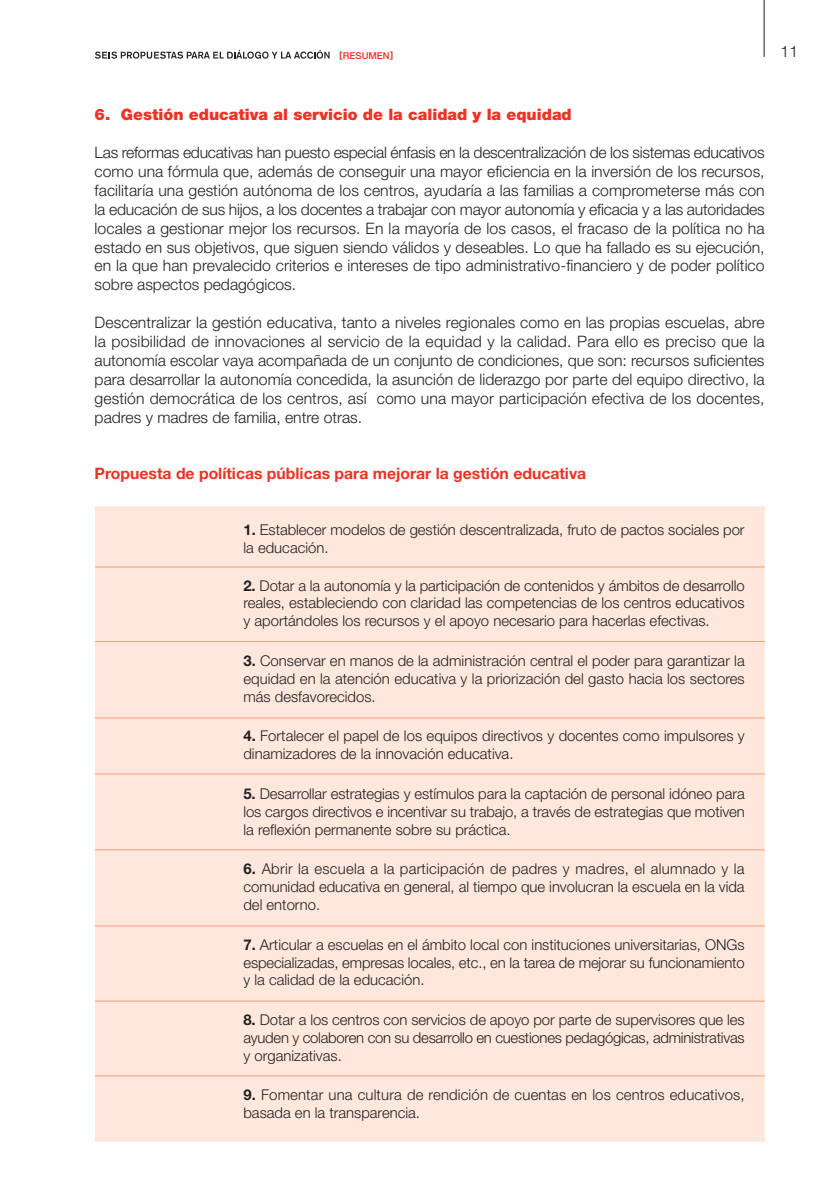
<style>
.page{position:relative;width:832px;height:1190px;background:#fff}
.page>*{position:absolute;margin:0;border:0;box-sizing:border-box;transform-origin:0 0}
.t1{font:300 15.75px/18.9px "Helvetica Neue";color:#231f20;text-align:justify}
.t2{font:700 15.75px "Helvetica Neue";color:#ee3224}
.t3{font:900 15.75px "Helvetica Neue";color:#ee3224}
.t4{font:300 14.88px/17.8px "Helvetica Neue";color:#231f20;text-align:justify}
.t5{font:500 9.45px "Helvetica Neue";color:#ee3224}
.s1{font-family:"DIN";font-weight:700}
.s2{font-weight:700}
</style>
<div class="page">
<div style="left:95px;top:506px;width:670px;height:635px;background:#fee8dd"></div>
<hr style="left:95px;top:567px;width:670px;height:1px;background:#f79b7b">
<svg style="left:95px;top:50px;width:235px;height:9px"></svg>
<hr style="left:764px;top:0;width:1px;height:57px;background:#231f20">
<hr style="left:95px;top:718px;width:670px;height:1px;background:#f79b7b">
<hr style="left:95px;top:774px;width:670px;height:1px;background:#f79b7b">
<hr style="left:95px;top:849px;width:670px;height:1px;background:#f79b7b">
<hr style="left:95px;top:1075px;width:670px;height:1px;background:#f79b7b">
<hr style="left:95px;top:641px;width:670px;height:1px;background:#f79b7b">
<hr style="left:95px;top:1001px;width:670px;height:1px;background:#f79b7b">
<hr style="left:95px;top:925px;width:670px;height:1px;background:#f79b7b">
<p class="t5" style="left:339px;top:52px;width:56px"><span class="s1">[</span>RESUMEN<span class="s1">]</span></p>
<p class="t1" style="left:781px;top:43px;width:19px">11</p>
<p class="t3" style="left:95px;top:109px;width:479px">6. Gestión educativa al servicio de la calidad y la equidad</p>
<p class="t1" style="left:95px;top:144px;width:672px">Las reformas educativas han puesto especial énfasis en la descentralización de los sistemas educativos como una fórmula que, además de conseguir una mayor eficiencia en la inversión de los recursos, facilitaría una gestión autónoma de los centros, ayudaría a las familias a comprometerse más con la educación de sus hijos, a los docentes a trabajar con mayor autonomía y eficacia y a las autoridades locales a gestionar mejor los recursos. En la mayoría de los casos, el fracaso de la política no ha estado en sus objetivos, que siguen siendo válidos y deseables. Lo que ha fallado es su ejecución, en la que han prevalecido criterios e intereses de tipo administrativo-financiero y de poder político sobre aspectos pedagógicos.</p>
<p class="t1" style="left:95px;top:314px;width:672px">Descentralizar la gestión educativa, tanto a niveles regionales como en las propias escuelas, abre la posibilidad de innovaciones al servicio de la equidad y la calidad. Para ello es preciso que la autonomía escolar vaya acompañada de un conjunto de condiciones, que son: recursos suficientes para desarrollar la autonomía concedida, la asunción de liderazgo por parte del equipo directivo, la gestión democrática de los centros, así como una mayor participación efectiva de los docentes, padres y madres de familia, entre otras.</p>
<p class="t2" style="left:95px;top:468px;width:493px">Propuesta de políticas públicas para mejorar la gestión educativa</p>
<p class="t4" style="left:243px;top:522px;width:503px"><span class="s2">1.</span> Establecer modelos de gestión descentralizada, fruto de pactos sociales por la educación.</p>
<p class="t4" style="left:243px;top:578px;width:503px"><span class="s2">2.</span> Dotar a la autonomía y la participación de contenidos y ámbitos de desarrollo reales, estableciendo con claridad las competencias de los centros educativos y aportándoles los recursos y el apoyo necesario para hacerlas efectivas.</p>
<p class="t4" style="left:243px;top:653px;width:503px"><span class="s2">3.</span> Conservar en manos de la administración central el poder para garantizar la equidad en la atención educativa y la priorización del gasto hacia los sectores más desfavorecidos.</p>
<p class="t4" style="left:243px;top:728px;width:503px"><span class="s2">4.</span> Fortalecer el papel de los equipos directivos y docentes como impulsores y dinamizadores de la innovación educativa.</p>
<p class="t4" style="left:243px;top:786px;width:503px"><span class="s2">5.</span> Desarrollar estrategias y estímulos para la captación de personal idóneo para los cargos directivos e incentivar su trabajo, a través de estrategias que motiven la reflexión permanente sobre su práctica.</p>
<p class="t4" style="left:243px;top:861px;width:503px"><span class="s2">6.</span> Abrir la escuela a la participación de padres y madres, el alumnado y la comunidad educativa en general, al tiempo que involucran la escuela en la vida del entorno.</p>
<p class="t4" style="left:243px;top:937px;width:503px"><span class="s2">7.</span> Articular a escuelas en el ámbito local con instituciones universitarias, ONGs especializadas, empresas locales, etc., en la tarea de mejorar su funcionamiento y la calidad de la educación.</p>
<p class="t4" style="left:243px;top:1012px;width:503px"><span class="s2">8.</span> Dotar a los centros con servicios de apoyo por parte de supervisores que les ayuden y colaboren con su desarrollo en cuestiones pedagógicas, administrativas y organizativas.</p>
<p class="t4" style="left:243px;top:1087px;width:503px"><span class="s2">9.</span> Fomentar una cultura de rendición de cuentas en los centros educativos, basada en la transparencia.</p>
</div>
